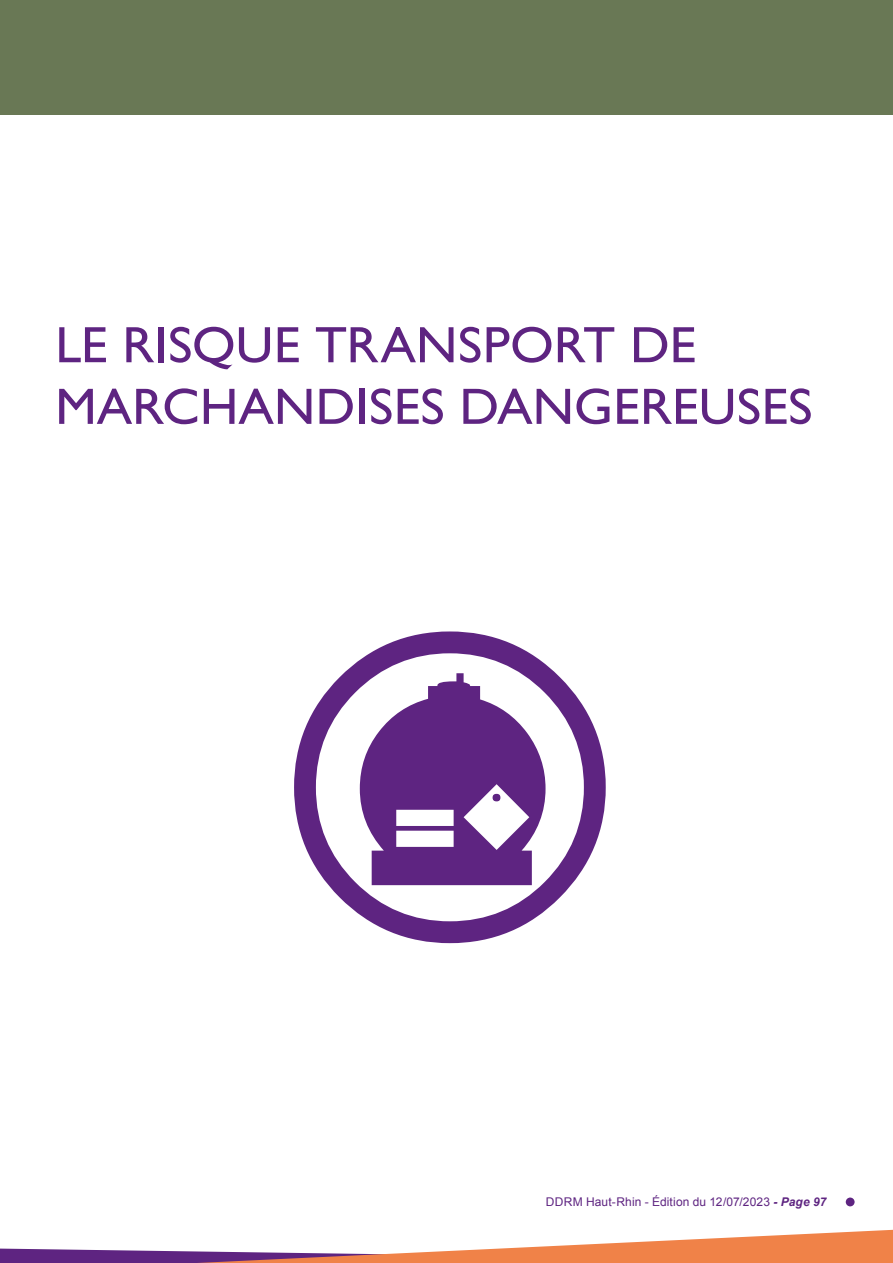
<style>
.page{position:relative;width:893px;height:1263px;background:#fff}
.page>*{position:absolute;margin:0;border:0;box-sizing:border-box;transform-origin:0 0}
.t1{font:311.7px "Aleagram";color:#5e2481}
.t2{font:51.3px/61.7px "Gill Sans";color:#5e2481}
.t3{font:12px "Arial";letter-spacing:.015em;color:#5e2481}
.s1{font-weight:700;font-style:italic}
</style>
<div class="page">
<svg style="left:0;top:1229px;width:893px;height:34px"></svg>
<div style="left:846px;top:1197px;width:9px;height:9px;background:#5e2481;border-radius:50%"></div>
<div style="left:0;top:0;width:893px;height:115px;background:#697855"></div>
<p class="t2" style="left:55px;top:314px;width:759px">LE RISQUE TRANSPORT DE<br>MARCHANDISES DANGEREUSES</p>
<h1 class="t1" style="left:294px;top:628px;width:313px">w</h1>
<p class="t3" style="left:546px;top:1194px;width:282px">DDRM Haut-Rhin - Édition du 12/07/2023 <span class="s1">- Page 97</span></p>
</div>
